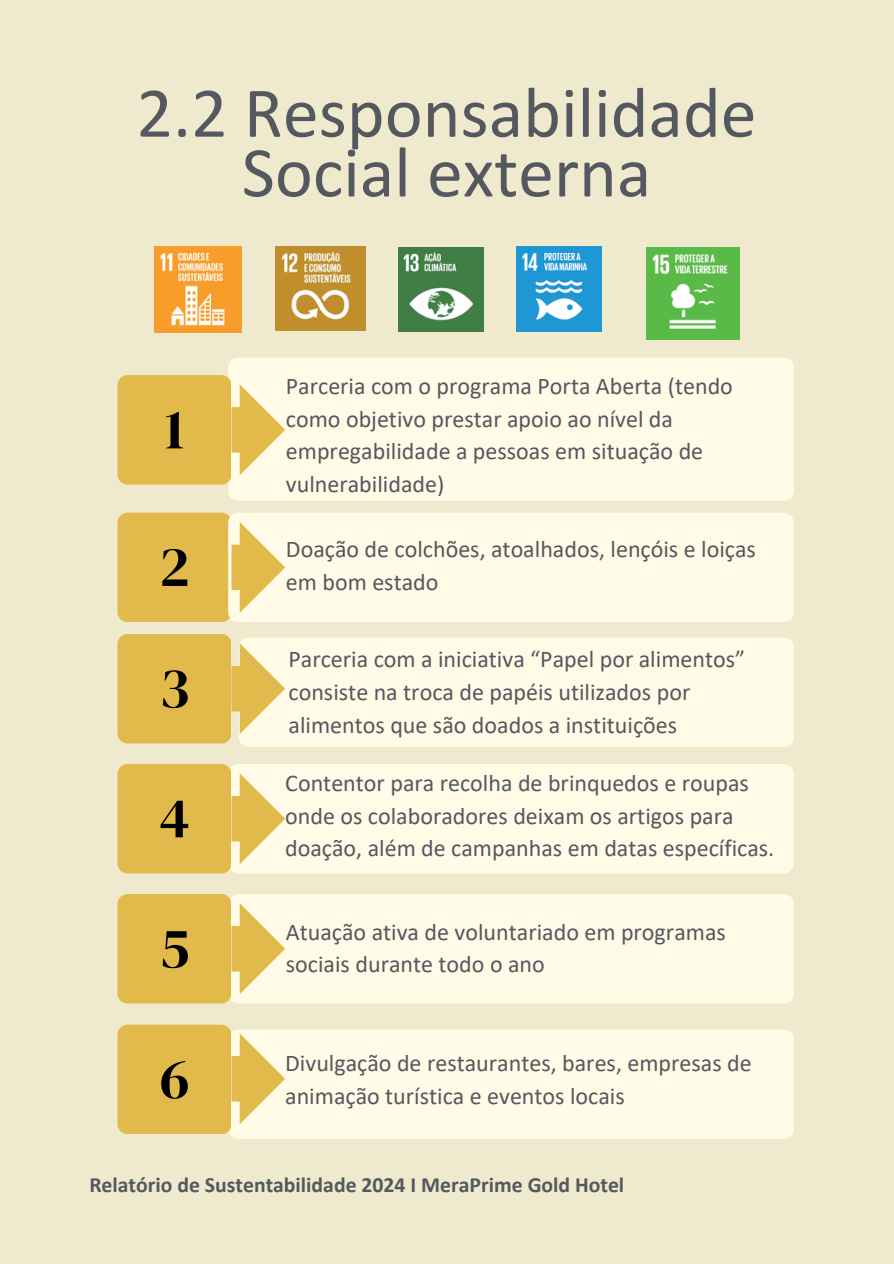
<style>
.page{position:relative;width:894px;height:1264px;background:#fff}
.page>*{position:absolute;margin:0;border:0;box-sizing:border-box;transform-origin:0 0}
.t1{font:72px/59.7px "Calibri";color:#54595f;text-align:center}
.t2{font:57px "DM Serif Display";color:#000}
.t3{font:24px/32.7px "Calibri";color:#54595f}
.t4{font:700 21.75px "Calibri";color:#54595f}
</style>
<div class="page">
<div style="left:0;top:0;width:893px;height:1263px;background:#efe9ce"></div>
<img style="left:154px;top:246px;width:87px;height:87px">
<img style="left:275px;top:246px;width:90px;height:84px">
<img style="left:398px;top:247px;width:85px;height:85px">
<img style="left:516px;top:246px;width:85px;height:86px">
<img style="left:646px;top:247px;width:92px;height:93px">
<div style="left:228px;top:357px;width:565px;height:144px;background:#fffbe6"></div>
<svg style="left:117px;top:375px;width:168px;height:109px;background:#e7c668"></svg>
<div style="left:241px;top:637px;width:552px;height:110px;background:#fffbe6"></div>
<svg style="left:117px;top:634px;width:168px;height:109px;background:#e6c567"></svg>
<div style="left:285px;top:764px;width:508px;height:109px;background:#fffbe6"></div>
<svg style="left:117px;top:764px;width:168px;height:109px;background:#e7c668"></svg>
<div style="left:285px;top:894px;width:508px;height:109px;background:#fffbe6"></div>
<svg style="left:117px;top:894px;width:168px;height:109px;background:#e7c668"></svg>
<div style="left:230px;top:1029px;width:563px;height:109px;background:#fffbe6"></div>
<svg style="left:117px;top:1024px;width:168px;height:110px;background:#e7c668"></svg>
<div style="left:285px;top:513px;width:508px;height:109px;background:#fffbe6"></div>
<svg style="left:117px;top:512px;width:168px;height:110px;background:#e7c76c"></svg>
<p class="t1" style="left:136px;top:89px;width:621px">2.2 Responsabilidade<br>Social externa</p>
<p class="t2" style="left:164px;top:389px;width:21px">1</p>
<p class="t3" style="left:286px;top:372px;width:448px">Parceria com o programa Porta Aberta (tendo como objetivo prestar apoio ao nível da empregabilidade a pessoas em situação de vulnerabilidade)</p>
<p class="t2" style="left:159px;top:527px;width:32px">2</p>
<p class="t3" style="left:286px;top:535px;width:471px">Doação de colchões, atoalhados, lençóis e loiças em bom estado</p>
<p class="t2" style="left:159px;top:648px;width:32px">3</p>
<p class="t2" style="left:159px;top:778px;width:32px">4</p>
<p class="t2" style="left:159px;top:908px;width:32px">5</p>
<p class="t2" style="left:159px;top:1038px;width:32px">6</p>
<p class="t3" style="left:288px;top:645px;width:458px">Parceria com a iniciativa “Papel por alimentos” consiste na troca de papéis utilizados por alimentos que são doados a instituições</p>
<p class="t3" style="left:285px;top:768px;width:490px">Contentor para recolha de brinquedos e roupas onde os colaboradores deixam os artigos para doação, além de campanhas em datas específicas.</p>
<p class="t3" style="left:286px;top:917px;width:441px">Atuação ativa de voluntariado em programas sociais durante todo o ano</p>
<p class="t3" style="left:285px;top:1048px;width:468px">Divulgação de restaurantes, bares, empresas de animação turística e eventos locais</p>
<h1 class="t4" style="left:89px;top:1175px;width:536px">Relatório de Sustentabilidade 2024 I MeraPrime Gold Hotel</h1>
</div>
